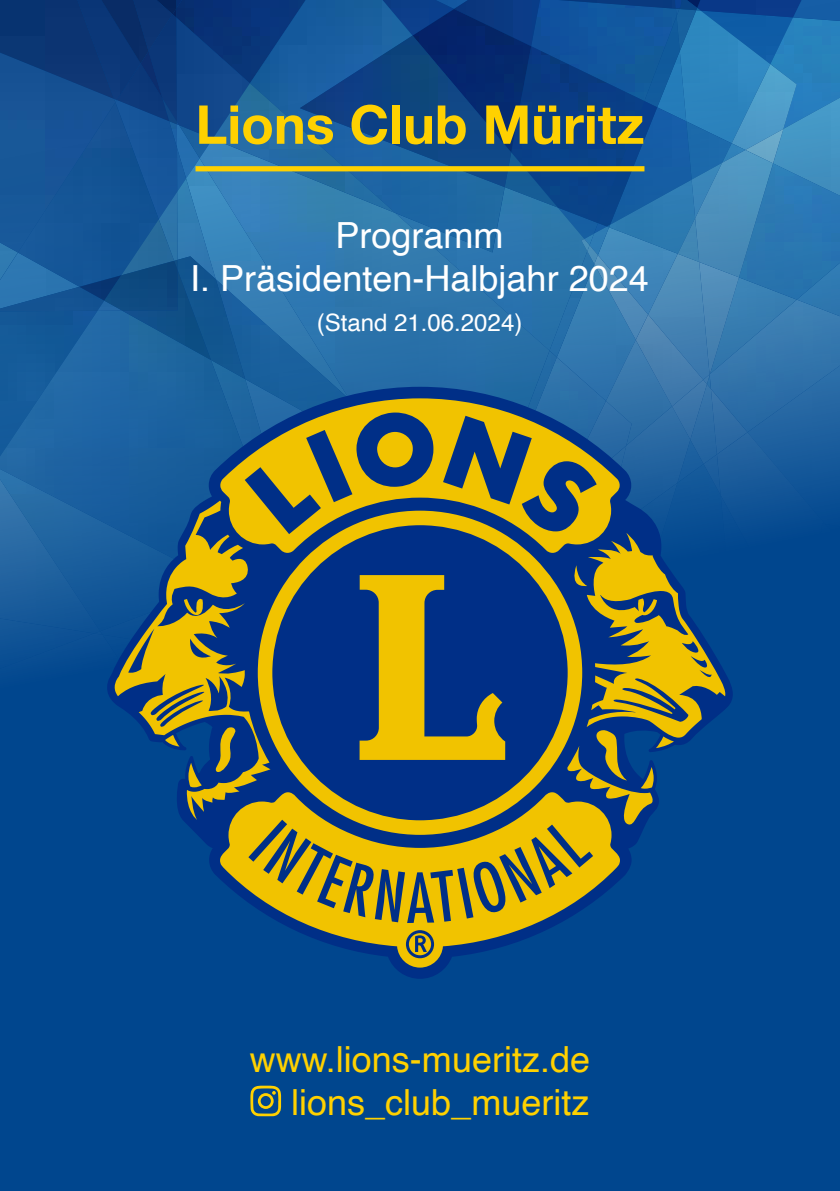
<style>
.page{position:relative;width:840px;height:1191px;background:#fff}
.page>*{position:absolute;margin:0;border:0;box-sizing:border-box;transform-origin:0 0}
.t1{font:700 53.6px "Helvetica Neue";color:#ffd100}
.t2{font:36px/43.2px "Helvetica";color:#ffd100;text-align:right}
.t3{font:36px/43.2px "Helvetica";color:#fff;text-align:center}
.t4{font:24px "Helvetica";color:#fff}
</style>
<div class="page">
<img style="left:768px;top:1133px;width:34px;height:58px">
<img style="left:768px;top:1172px;width:17px;height:19px">
<img style="left:778px;top:1129px;width:24px;height:44px">
<img style="left:796px;top:1120px;width:6px;height:10px">
<div style="left:802px;top:1114px;width:37px;height:77px;background:#00468e"></div>
<img style="left:741px;top:1155px;width:27px;height:36px">
<div style="left:0;top:1165px;width:200px;height:26px;background:#00468e"></div>
<img style="left:777px;top:1111px;width:19px;height:18px">
<img style="left:782px;top:1058px;width:55px;height:62px">
<div style="left:810px;top:1058px;width:29px;height:56px;background:#00468e"></div>
<img style="left:801px;top:972px;width:38px;height:86px">
<img style="left:837px;top:1018px;width:2px;height:44px">
<img style="left:489px;top:1185px;width:32px;height:6px">
<img style="left:482px;top:1147px;width:39px;height:38px">
<img style="left:475px;top:1096px;width:18px;height:62px">
<img style="left:462px;top:1062px;width:13px;height:96px">
<div style="left:521px;top:1034px;width:220px;height:157px;background:#00468e"></div>
<div style="left:493px;top:993px;width:165px;height:154px;background:#00468e"></div>
<div style="left:722px;top:1034px;width:55px;height:121px;background:#00468e"></div>
<div style="left:475px;top:1013px;width:49px;height:83px;background:#00468e"></div>
<img style="left:457px;top:1029px;width:30px;height:33px">
<img style="left:658px;top:1014px;width:83px;height:20px">
<div style="left:540px;top:978px;width:163px;height:36px;background:#00468e"></div>
<img style="left:439px;top:1029px;width:18px;height:9px">
<img style="left:527px;top:985px;width:13px;height:8px">
<img style="left:497px;top:982px;width:30px;height:31px">
<div style="left:439px;top:978px;width:58px;height:51px;background:#00468e"></div>
<img style="left:527px;top:978px;width:142px;height:7px">
<img style="left:482px;top:1185px;width:7px;height:6px">
<img style="left:462px;top:1158px;width:20px;height:33px">
<div style="left:250px;top:1038px;width:212px;height:153px;background:#00468e"></div>
<div style="left:328px;top:978px;width:111px;height:161px;background:#00468e"></div>
<img style="left:774px;top:1097px;width:8px;height:14px">
<img style="left:200px;top:1165px;width:50px;height:26px">
<div style="left:0;top:800px;width:328px;height:365px;background:#00468e"></div>
<img style="left:743px;top:1041px;width:27px;height:43px">
<div style="left:703px;top:970px;width:39px;height:62px;background:#00468e"></div>
<img style="left:732px;top:882px;width:27px;height:88px">
<div style="left:742px;top:921px;width:17px;height:120px;background:#00468e"></div>
<img style="left:732px;top:859px;width:16px;height:57px">
<img style="left:770px;top:1049px;width:31px;height:48px">
<img style="left:755px;top:882px;width:9px;height:34px">
<img style="left:831px;top:911px;width:8px;height:61px">
<img style="left:764px;top:880px;width:31px;height:23px">
<div style="left:759px;top:903px;width:72px;height:146px;background:#00468e"></div>
<img style="left:760px;top:892px;width:13px;height:23px">
<div style="left:753px;top:686px;width:27px;height:68px;background:#00468e"></div>
<div style="left:780px;top:686px;width:59px;height:145px;background:#00468e"></div>
<img style="left:837px;top:720px;width:2px;height:24px">
<div style="left:732px;top:600px;width:64px;height:86px;background:#00468e"></div>
<img style="left:796px;top:646px;width:6px;height:63px">
<div style="left:765px;top:577px;width:37px;height:69px;background:#00468e"></div>
<div style="left:802px;top:532px;width:37px;height:188px;background:#00468e"></div>
<div style="left:732px;top:660px;width:21px;height:199px;background:#00468e"></div>
<svg style="left:748px;top:865px;width:20px;height:17px"></svg>
<img style="left:795px;top:839px;width:44px;height:72px">
<img style="left:768px;top:831px;width:70px;height:49px">
<div style="left:744px;top:754px;width:36px;height:111px;background:#00468e"></div>
<div style="left:768px;top:787px;width:61px;height:76px;background:#00468e"></div>
<img style="left:732px;top:577px;width:33px;height:23px">
<div style="left:709px;top:323px;width:130px;height:66px;background:#3578ae"></div>
<img style="left:732px;top:389px;width:15px;height:43px">
<svg style="left:702px;top:374px;width:8px;height:10px"></svg>
<img style="left:747px;top:353px;width:92px;height:171px">
<img style="left:732px;top:432px;width:92px;height:145px">
<img style="left:831px;top:524px;width:8px;height:8px">
<img style="left:819px;top:523px;width:12px;height:18px">
<img style="left:556px;top:357px;width:49px;height:30px">
<img style="left:605px;top:340px;width:30px;height:47px">
<img style="left:594px;top:255px;width:53px;height:85px">
<img style="left:647px;top:254px;width:62px;height:126px">
<img style="left:635px;top:314px;width:67px;height:73px">
<div style="left:738px;top:300px;width:58px;height:74px;background:#377bb0"></div>
<img style="left:698px;top:277px;width:40px;height:97px">
<img style="left:796px;top:300px;width:43px;height:23px">
<div style="left:657px;top:107px;width:28px;height:73px;background:#165ea7"></div>
<img style="left:608px;top:180px;width:83px;height:74px">
<img style="left:677px;top:218px;width:17px;height:44px">
<img style="left:679px;top:11px;width:90px;height:132px">
<img style="left:770px;top:17px;width:69px;height:71px">
<img style="left:731px;top:64px;width:65px;height:79px">
<img style="left:685px;top:121px;width:46px;height:59px">
<img style="left:721px;top:143px;width:24px;height:7px">
<img style="left:772px;top:88px;width:67px;height:75px">
<img style="left:745px;top:129px;width:38px;height:34px">
<img style="left:691px;top:163px;width:3px;height:55px">
<img style="left:738px;top:163px;width:101px;height:137px">
<img style="left:694px;top:150px;width:78px;height:127px">
<img style="left:696px;top:0;width:96px;height:17px">
<svg style="left:695px;top:8px;width:5px;height:3px"></svg>
<img style="left:792px;top:0;width:42px;height:22px">
<img style="left:834px;top:0;width:5px;height:28px">
<div style="left:0;top:635px;width:102px;height:165px;background:#00468e"></div>
<div style="left:50px;top:713px;width:57px;height:114px;background:#00468e"></div>
<div style="left:0;top:633px;width:94px;height:42px;background:#094d92"></div>
<svg style="left:94px;top:633px;width:6px;height:2px"></svg>
<img style="left:102px;top:654px;width:5px;height:59px">
<img style="left:0;top:585px;width:107px;height:46px">
<img style="left:177px;top:139px;width:2px;height:9px">
<img style="left:177px;top:148px;width:9px;height:30px">
<img style="left:177px;top:178px;width:22px;height:78px">
<img style="left:177px;top:256px;width:22px;height:14px">
<img style="left:0;top:311px;width:199px;height:274px">
<img style="left:122px;top:270px;width:77px;height:90px">
<img style="left:556px;top:264px;width:38px;height:93px">
<img style="left:549px;top:351px;width:7px;height:36px">
<img style="left:597px;top:251px;width:11px;height:4px">
<img style="left:587px;top:251px;width:10px;height:13px">
<img style="left:179px;top:139px;width:20px;height:19px">
<img style="left:549px;top:223px;width:38px;height:128px">
<img style="left:199px;top:139px;width:350px;height:248px">
<img style="left:176px;top:0;width:74px;height:18px">
<img style="left:177px;top:18px;width:73px;height:121px">
<img style="left:250px;top:0;width:254px;height:252px">
<img style="left:212px;top:83px;width:183px;height:130px">
<img style="left:657px;top:51px;width:22px;height:56px">
<img style="left:609px;top:101px;width:48px;height:125px">
<svg style="left:581px;top:223px;width:28px;height:28px"></svg>
<img style="left:676px;top:10px;width:19px;height:41px">
<img style="left:540px;top:9px;width:136px;height:92px">
<img style="left:511px;top:46px;width:133px;height:177px">
<img style="left:504px;top:152px;width:53px;height:55px">
<img style="left:696px;top:0;width:10px;height:8px">
<img style="left:683px;top:0;width:13px;height:10px">
<img style="left:540px;top:0;width:133px;height:9px">
<svg style="left:673px;top:0;width:10px;height:16px"></svg>
<img style="left:454px;top:0;width:86px;height:46px">
<img style="left:412px;top:9px;width:119px;height:143px">
<img style="left:300px;top:36px;width:211px;height:151px">
<img style="left:176px;top:0;width:17px;height:9px">
<img style="left:159px;top:122px;width:18px;height:70px">
<img style="left:159px;top:192px;width:18px;height:68px">
<img style="left:18px;top:102px;width:141px;height:185px">
<img style="left:121px;top:219px;width:53px;height:42px">
<img style="left:0;top:287px;width:97px;height:24px">
<img style="left:97px;top:301px;width:7px;height:10px">
<img style="left:79px;top:275px;width:25px;height:26px">
<img style="left:104px;top:261px;width:74px;height:50px">
<img style="left:162px;top:122px;width:15px;height:2px">
<img style="left:117px;top:99px;width:31px;height:22px">
<img style="left:148px;top:14px;width:29px;height:108px">
<img style="left:141px;top:51px;width:21px;height:48px">
<img style="left:0;top:252px;width:18px;height:54px">
<div style="left:0;top:99px;width:115px;height:153px;background:#175597"></div>
<img style="left:71px;top:63px;width:70px;height:37px">
<img style="left:0;top:0;width:114px;height:99px">
<img style="left:172px;top:0;width:4px;height:14px">
<img style="left:148px;top:0;width:24px;height:51px">
<img style="left:91px;top:0;width:57px;height:63px">
<svg style="left:107px;top:387px;width:625px;height:591px"></svg>
<div style="left:195px;top:166px;width:449px;height:5px;background:#ffd100"></div>
<svg style="left:250px;top:1085px;width:31px;height:31px"></svg>
<h1 class="t1" style="left:195px;top:91px;width:450px">Lions Club Müritz</h1>
<p class="t3" style="left:190px;top:214px;width:460px">Programm<br>I. Präsidenten-Halbjahr 2024</p>
<p class="t4" style="left:316px;top:304px;width:207px">(Stand 21.06.2024)</p>
<p class="t2" style="left:249px;top:1038px;width:342px">www.lions-mueritz.de lions_club_mueritz</p>
</div>
